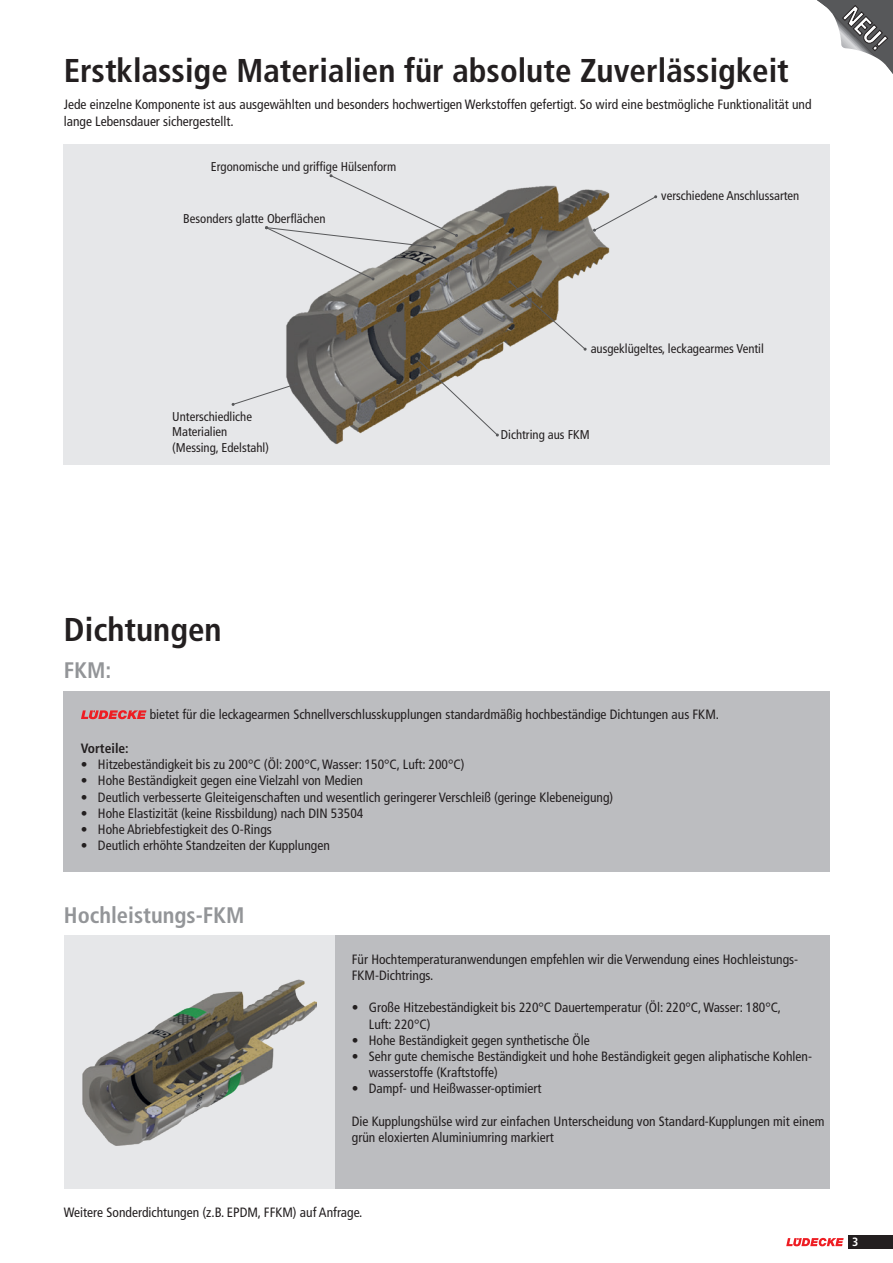
<style>
.page{position:relative;width:893px;height:1263px;background:#fff}
.page>*{position:absolute;margin:0;border:0;box-sizing:border-box;transform-origin:0 0}
.t1{font:700 condensed 33px "Frutiger";color:#231f20}
.t2{font:700 condensed 22.5px "Frutiger";color:#939598}
.t3{font:condensed 13.5px/17.5px "Frutiger";color:#231f20}
.t4{font:700 condensed 13.5px "Frutiger";color:#231f20}
.t5{font:condensed 12.75px "Frutiger";color:#231f20}
.t6{font:700 condensed 12px "Frutiger";color:#fff}
</style>
<div class="page">
<svg style="left:786px;top:1238px;width:58px;height:8px"></svg>
<div style="left:848px;top:1235px;width:45px;height:13px;background:#231f20"></div>
<div style="left:63px;top:144px;width:767px;height:321px;background:#e6e7e9"></div>
<div style="left:63px;top:691px;width:766px;height:181px;background:#bcbdc0"></div>
<div style="left:335px;top:935px;width:494px;height:254px;background:#bcbdc0"></div>
<div style="left:64px;top:935px;width:271px;height:254px;background:#e6e7e9"></div>
<img style="left:286px;top:185px;width:324px;height:260px">
<img style="left:83px;top:979px;width:233px;height:166px">
<svg style="left:508px;top:280px;width:79px;height:71px"></svg>
<svg style="left:415px;top:357px;width:84px;height:80px"></svg>
<svg style="left:593px;top:195px;width:64px;height:37px"></svg>
<svg style="left:265px;top:174px;width:193px;height:107px"></svg>
<svg style="left:232px;top:382px;width:66px;height:24px"></svg>
<svg style="left:817px;top:0;width:76px;height:74px"></svg>
<svg style="left:81px;top:710px;width:65px;height:9px"></svg>
<p class="t1" style="left:64px;top:51px;width:727px">Erstklassige Materialien für absolute Zuverlässigkeit</p>
<p class="t3" style="left:64px;top:95px;width:749px">Jede einzelne Komponente ist aus ausgewählten und besonders hochwertigen Werkstoffen gefertigt. So wird eine bestmögliche Funktionalität und lange Lebensdauer sichergestellt.</p>
<p class="t5" style="left:211px;top:159px;width:187px">Ergonomische und griffige Hülsenform</p>
<p class="t5" style="left:183px;top:211px;width:144px">Besonders glatte Oberflächen</p>
<p class="t5" style="left:172px;top:409px;width:81px">Unterschiedliche</p>
<p class="t5" style="left:172px;top:424px;width:57px">Materialien</p>
<p class="t5" style="left:172px;top:440px;width:98px">(Messing, Edelstahl)</p>
<p class="t5" style="left:661px;top:188px;width:140px">verschiedene Anschlussarten</p>
<p class="t5" style="left:591px;top:341px;width:175px">ausgeklügeltes, leckagearmes Ventil</p>
<p class="t5" style="left:501px;top:427px;width:90px">Dichtring aus FKM</p>
<p class="t1" style="left:64px;top:610px;width:159px">Dichtungen</p>
<p class="t2" style="left:64px;top:657px;width:49px">FKM:</p>
<p class="t3" style="left:150px;top:706px;width:571px">bietet für die leckagearmen Schnellverschlusskupplungen standardmäßig hochbeständige Dichtungen aus FKM.</p>
<p class="t4" style="left:81px;top:740px;width:49px">Vorteile:</p>
<p class="t3" style="left:81px;top:756px;width:385px">• Hitzebeständigkeit bis zu 200°C (Öl: 200°C, Wasser: 150°C, Luft: 200°C)</p>
<p class="t3" style="left:81px;top:772px;width:283px">• Hohe Beständigkeit gegen eine Vielzahl von Medien</p>
<p class="t3" style="left:81px;top:788px;width:534px">• Deutlich verbesserte Gleiteigenschaften und wesentlich geringerer Verschleiß (geringe Klebeneigung)</p>
<p class="t3" style="left:81px;top:804px;width:284px">• Hohe Elastizität (keine Rissbildung) nach DIN 53504</p>
<p class="t3" style="left:81px;top:821px;width:192px">• Hohe Abriebfestigkeit des O-Rings</p>
<p class="t3" style="left:81px;top:837px;width:250px">• Deutlich erhöhte Standzeiten der Kupplungen</p>
<p class="t2" style="left:64px;top:901px;width:182px">Hochleistungs-FKM</p>
<p class="t3" style="left:352px;top:950px;width:448px">Für Hochtemperaturanwendungen empfehlen wir die Verwendung eines Hochleistungs-</p>
<p class="t3" style="left:352px;top:967px;width:83px">FKM-Dichtrings.</p>
<p class="t3" style="left:352px;top:999px;width:431px">• Große Hitzebeständigkeit bis 220°C Dauertemperatur (Öl: 220°C, Wasser: 180°C,</p>
<p class="t3" style="left:369px;top:1015px;width:63px">Luft: 220°C)</p>
<p class="t3" style="left:352px;top:1031px;width:239px">• Hohe Beständigkeit gegen synthetische Öle</p>
<p class="t3" style="left:352px;top:1048px;width:462px">• Sehr gute chemische Beständigkeit und hohe Beständigkeit gegen aliphatische Kohlen-</p>
<p class="t3" style="left:369px;top:1064px;width:130px">wasserstoffe (Kraftstoffe)</p>
<p class="t3" style="left:352px;top:1080px;width:191px">• Dampf- und Heißwasser-optimiert</p>
<p class="t3" style="left:352px;top:1113px;width:474px;line-height:16.2px">Die Kupplungshülse wird zur einfachen Unterscheidung von Standard-Kupplungen mit einem grün eloxierten Aluminiumring markiert</p>
<p class="t3" style="left:64px;top:1203px;width:300px">Weitere Sonderdichtungen (z.B. EPDM, FFKM) auf Anfrage.</p>
<p class="t6" style="left:852px;top:1235px;width:8px">3</p>
</div>
